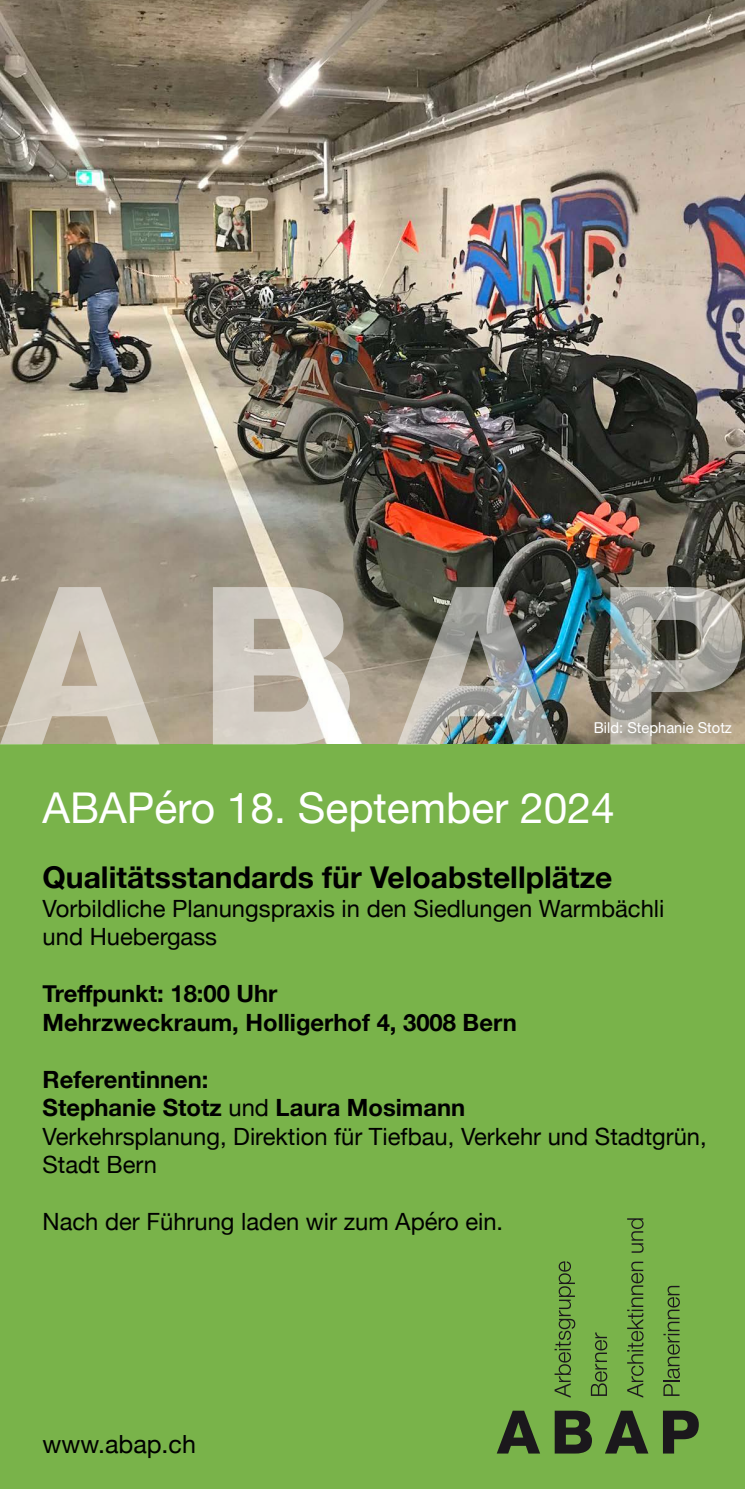
<style>
.page{position:relative;width:745px;height:1489px;background:#fff}
.page>*{position:absolute;margin:0;border:0;box-sizing:border-box;transform-origin:0 0}
.t1{font:42.5px "Helvetica Neue";color:#fff}
.t2{font:700 30px "Helvetica Neue";color:#000}
.t3{font:25px "Helvetica Neue";color:#000}
.t4{font:23.75px/28.5px "Helvetica Neue";color:#000}
.t5{font:700 23.75px/28.5px "Helvetica Neue";color:#000}
.t6{font:15px "Helvetica Neue";color:#fff}
.s1{font-weight:700}
</style>
<div class="page">
<img style="left:0;top:0;width:744px;height:744px">
<div style="left:0;top:744px;width:744px;height:744px;background:#79b34a"></div>
<svg style="left:0;top:587px;width:159px;height:157px;background:#bfb6a6"></svg>
<svg style="left:213px;top:586px;width:136px;height:158px"></svg>
<img style="left:397px;top:587px;width:159px;height:157px">
<svg style="left:610px;top:587px;width:131px;height:157px;background:#9b978d"></svg>
<svg style="left:497px;top:1410px;width:43px;height:43px"></svg>
<svg style="left:554px;top:1410px;width:37px;height:43px"></svg>
<svg style="left:605px;top:1410px;width:43px;height:43px"></svg>
<svg style="left:663px;top:1410px;width:35px;height:43px"></svg>
<svg style="left:554px;top:1261px;width:21px;height:136px"></svg>
<svg style="left:590px;top:1332px;width:17px;height:63px"></svg>
<svg style="left:627px;top:1261px;width:16px;height:136px"></svg>
<svg style="left:627px;top:1218px;width:16px;height:34px"></svg>
<svg style="left:663px;top:1285px;width:16px;height:110px"></svg>
<p class="t6" style="left:593px;top:716px;width:140px">Bild: Stephanie Stotz</p>
<h1 class="t1" style="left:43px;top:777px;width:573px">ABAPéro 18. September 2024</h1>
<p class="t2" style="left:43px;top:853px;width:571px">Qualitätsstandards für Veloabstellplätze</p>
<p class="t4" style="left:43px;top:895px;width:623px">Vorbildliche Planungspraxis in den Siedlungen Warmbächli und Huebergass</p>
<p class="t5" style="left:43px;top:979px;width:475px">Treffpunkt: 18:00 Uhr<br>Mehrzweckraum, Holligerhof 4, 3008 Bern</p>
<p class="t4" style="left:43px;top:1066px;width:665px"><span class="s1">Referentinnen:<br>Stephanie Stotz</span> und <span class="s1">Laura Mosimann<br></span>Verkehrsplanung, Direktion für Tiefbau, Verkehr und Stadtgrün,<br>Stadt Bern</p>
<p class="t4" style="left:43px;top:1208px;width:462px">Nach der Führung laden wir zum Apéro ein.</p>
<p class="t3" style="left:43px;top:1425px;width:155px">www.abap.ch</p>
</div>
